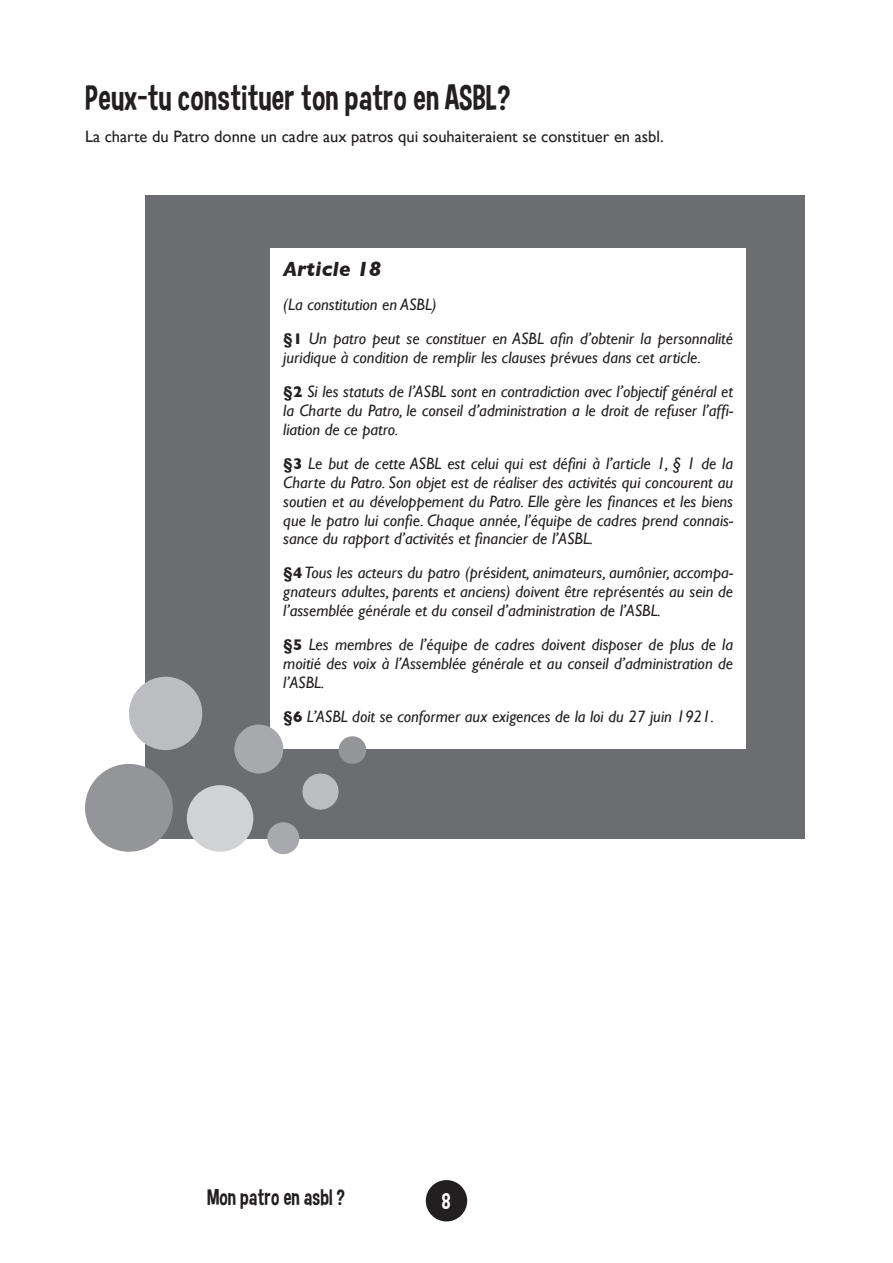
<style>
.page{position:relative;width:893px;height:1263px;background:#fff}
.page>*{position:absolute;margin:0;border:0;box-sizing:border-box;transform-origin:0 0}
.t1{font:36px "Curse Casual";color:#231f20}
.t2{font:22.8px "Curse Casual";color:#231f20}
.t3{font:22.8px "Curse Casual";color:#fff}
.t4{font:italic 700 21px "Gill Sans";color:#231f20}
.t5{font:italic 16.5px/18.9px "Gill Sans";color:#231f20}
.t6{font:16.5px "Gill Sans";color:#231f20}
.s1{font-weight:700;font-style:normal;font-size:15.75px}
</style>
<div class="page">
<div style="left:426px;top:1180px;width:41px;height:41px;background:#231f20;border-radius:50%"></div>
<div style="left:145px;top:195px;width:659px;height:643px;background:#6c6d70"></div>
<div style="left:271px;top:249px;width:475px;height:500px;background:#fff"></div>
<div style="left:85px;top:764px;width:88px;height:88px;background:#939598;border-radius:50%"></div>
<div style="left:187px;top:785px;width:66px;height:67px;background:#d1d2d4;border-radius:50%"></div>
<div style="left:129px;top:677px;width:73px;height:73px;background:#bcbdc0;border-radius:50%"></div>
<div style="left:234px;top:724px;width:49px;height:49px;background:#a8a9ad;border-radius:50%"></div>
<div style="left:302px;top:773px;width:37px;height:37px;background:#bcbdc0;border-radius:50%"></div>
<div style="left:267px;top:822px;width:32px;height:32px;background:#a8a9ad;border-radius:50%"></div>
<div style="left:339px;top:736px;width:27px;height:28px;background:#939598;border-radius:50%"></div>
<h1 class="t1" style="left:85px;top:76px;width:427px">Peux-tu constituer ton patro en ASBL?</h1>
<p class="t6" style="left:85px;top:126px;width:580px">La charte du Patro donne un cadre aux patros qui souhaiteraient se constituer en asbl.</p>
<p class="t4" style="left:283px;top:256px;width:100px">Article 18</p>
<p class="t5" style="left:283px;top:287px;width:451px;line-height:33.9px">(La constitution en ASBL)<br><span class="s1">§1</span> Un patro peut se constituer en ASBL afin d’obtenir la personnalité</p>
<p class="t5" style="left:283px;top:340px;width:451px;line-height:34px">juridique à condition de remplir les clauses prévues dans cet article.<br><span class="s1">§2</span> Si les statuts de l’ASBL sont en contradiction avec l’objectif général et</p>
<p class="t5" style="left:283px;top:401px;width:451px">la Charte du Patro, le conseil d’administration a le droit de refuser l’affi&shy;liation de ce patro.</p>
<p class="t5" style="left:283px;top:453px;width:451px;text-align:justify"><span class="s1">§3</span> Le but de cette ASBL est celui qui est défini à l’article 1, § 1 de la Charte du Patro. Son objet est de réaliser des activités qui concourent au soutien et au développement du Patro. Elle gère les finances et les biens que le patro lui confie. Chaque année, l’équipe de cadres prend connais&shy;sance du rapport d’activités et financier de l’ASBL.</p>
<p class="t5" style="left:283px;top:563px;width:451px;text-align:justify"><span class="s1">§4</span> Tous les acteurs du patro (président, animateurs, aumônier, accompa&shy;gnateurs adultes, parents et anciens) doivent être représentés au sein de l’assemblée générale et du conseil d’administration de l’ASBL.</p>
<p class="t5" style="left:283px;top:635px;width:451px;text-align:justify"><span class="s1">§5</span> Les membres de l’équipe de cadres doivent disposer de plus de la moitié des voix à l’Assemblée générale et au conseil d’administration de l’ASBL.</p>
<p class="t5" style="left:283px;top:707px;width:432px"><span class="s1">§6</span> L’ASBL doit se conformer aux exigences de la loi du 27 juin 1921.</p>
<h2 class="t2" style="left:207px;top:1183px;width:140px">Mon patro en asbl ?</h2>
<h2 class="t3" style="left:441px;top:1187px;width:11px">8</h2>
</div>
